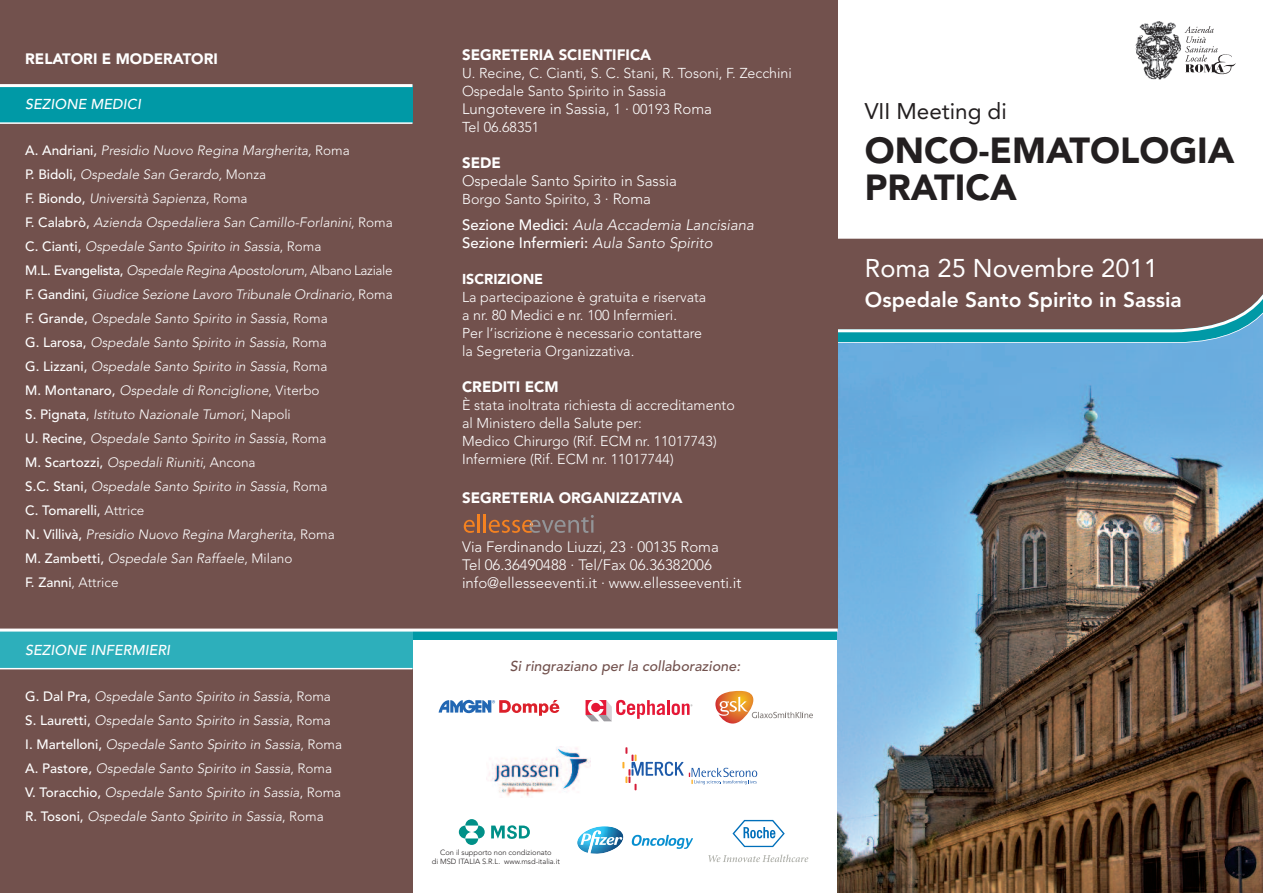
<style>
.page{position:relative;width:1263px;height:893px;background:#fff}
.page>*{position:absolute;margin:0;border:0;box-sizing:border-box;transform-origin:0 0}
.t1{font:900 36px/37.5px "Avenir";color:#231f20}
.t2{font:25.5px "Avenir";color:#fff}
.t3{font:22.5px "Avenir";color:#231f20}
.t4{font:800 21px "Avenir";color:#fff}
.t5{font:300 15px/18px "Avenir";color:#fff}
.t6{font:900 15px "Avenir";color:#fff}
.t7{font:italic 300 15px/18px "Avenir";letter-spacing:.005em;color:#fff}
.t8{font:300 14.25px/18px "Avenir";color:#fff}
.t9{font:italic 500 14.25px "Avenir";letter-spacing:.005em;color:#72514d}
.t10{font:italic 500 14.25px "Avenir";letter-spacing:.005em;color:#fff}
.t11{font:900 14.25px "Avenir";color:#fff}
.t12{font:italic 300 13.5px/24px "Avenir";letter-spacing:.005em;color:#fff}
.t13{font:300 7.5px/9px "Avenir";color:#231f20;text-align:center}
.s1{font-weight:500;font-style:normal}
.s2{font-style:normal}
.s3{font-size:14.25px}
.s4{font-size:15px}
</style>
<div class="page">
<div style="left:412px;top:511px;width:441px;height:129px;background:#0099a6"></div>
<img style="left:838px;top:343px;width:425px;height:550px">
<svg style="left:838px;top:238px;width:425px;height:105px;background:#6d615f"></svg>
<div style="left:391px;top:0;width:447px;height:631px;background:#72514d"></div>
<img style="left:1135px;top:21px;width:46px;height:59px">
<svg style="left:1184px;top:26px;width:51px;height:48px"></svg>
<svg style="left:464px;top:514px;width:130px;height:19px"></svg>
<svg style="left:708px;top:854px;width:100px;height:8px"></svg>
<svg style="left:732px;top:820px;width:53px;height:27px"></svg>
<svg style="left:622px;top:747px;width:135px;height:43px"></svg>
<svg style="left:439px;top:700px;width:120px;height:16px"></svg>
<svg style="left:585px;top:700px;width:80px;height:21px"></svg>
<hr style="left:667px;top:700px;width:3px;height:15px;background:#e51836">
<svg style="left:672px;top:703px;width:20px;height:12px"></svg>
<svg style="left:577px;top:826px;width:47px;height:28px"></svg>
<svg style="left:632px;top:835px;width:61px;height:14px"></svg>
<svg style="left:715px;top:691px;width:98px;height:32px"></svg>
<img style="left:486px;top:746px;width:104px;height:51px">
<svg style="left:465px;top:819px;width:13px;height:6px"></svg>
<svg style="left:465px;top:838px;width:13px;height:7px"></svg>
<svg style="left:459px;top:825px;width:12px;height:13px"></svg>
<svg style="left:472px;top:825px;width:13px;height:13px"></svg>
<svg style="left:491px;top:825px;width:39px;height:14px"></svg>
<div style="left:0;top:0;width:412px;height:893px;background:#72514d"></div>
<div style="left:0;top:86px;width:412px;height:37px;background:#0099a6"></div>
<hr style="left:0;top:84px;width:412px;height:3px;background:#fff">
<hr style="left:0;top:122px;width:412px;height:2px;background:#fff">
<div style="left:0;top:631px;width:412px;height:38px;background:#2dafbb"></div>
<hr style="left:0;top:668px;width:412px;height:1px;background:#fff">
<hr style="left:0;top:629px;width:838px;height:3px;background:#fff">
<p class="t6" style="left:25px;top:52px;width:194px">RELATORI E MODERATORI</p>
<p class="t10" style="left:25px;top:98px;width:117px">SEZIONE MEDICI</p>
<p class="t12" style="left:25px;top:140px;width:369px"><span class="s1">A. Andriani,</span> Presidio Nuovo Regina Margherita, <span class="s2">Roma<br></span><span class="s1">P. Bidoli,</span> Ospedale San Gerardo, <span class="s2">Monza<br></span><span class="s1">F. Biondo,</span> Università Sapienza, <span class="s2">Roma<br></span><span class="s1">F. Calabrò,</span> Azienda Ospedaliera San Camillo-Forlanini<span class="s2">, Roma </span><span class="s1">C. Cianti,</span> Ospedale Santo Spirito in Sassia<span class="s2">, Roma<br></span><span class="s1">M.L. Evangelista,</span> Ospedale Regina Apostolorum<span class="s2">, Albano Laziale </span><span class="s1">F. Gandini,</span> Giudice Sezione Lavoro Tribunale Ordinario<span class="s2">, Roma </span><span class="s1">F. Grande,</span> Ospedale Santo Spirito in Sassia<span class="s2">, Roma<br></span><span class="s1">G. Larosa,</span> Ospedale Santo Spirito in Sassia<span class="s2">, Roma<br></span><span class="s1">G. Lizzani,</span> Ospedale Santo Spirito in Sassia<span class="s2">, Roma<br></span><span class="s1">M. Montanaro,</span> Ospedale di Ronciglione<span class="s2">, Viterbo<br></span><span class="s1">S. Pignata</span><span class="s2">,</span> Istituto Nazionale Tumori<span class="s2">, Napoli<br></span><span class="s1">U. Recine,</span> Ospedale Santo Spirito in Sassia<span class="s2">, Roma<br></span><span class="s1">M. Scartozzi,</span> Ospedali Riuniti<span class="s2">, Ancona<br></span><span class="s1">S.C. Stani,</span> Ospedale Santo Spirito in Sassia<span class="s2">, Roma<br></span><span class="s1">C. Tomarelli,</span> <span class="s2">Attrice<br></span><span class="s1">N. Villivà,</span> Presidio Nuovo Regina Margherita<span class="s2">, Roma<br></span><span class="s1">M. Zambetti,</span> Ospedale San Raffaele<span class="s2">, Milano<br></span><span class="s1">F. Zanni</span><span class="s2">, Attrice</span></p>
<p class="t10" style="left:25px;top:644px;width:146px">SEZIONE INFERMIERI</p>
<p class="t12" style="left:25px;top:686px;width:318px"><span class="s1">G. Dal Pra,</span> Ospedale Santo Spirito in Sassia<span class="s2">, Roma </span><span class="s1">S. Lauretti,</span> Ospedale Santo Spirito in Sassia<span class="s2">, Roma<br></span><span class="s1">I. Martelloni,</span> Ospedale Santo Spirito in Sassia<span class="s2">, Roma </span><span class="s1">A. Pastore,</span> Ospedale Santo Spirito in Sassia<span class="s2">, Roma </span><span class="s1">V. Toracchio,</span> Ospedale Santo Spirito in Sassia<span class="s2">, Roma </span><span class="s1">R. Tosoni,</span> Ospedale Santo Spirito in Sassia<span class="s2">, Roma</span></p>
<p class="t6" style="left:462px;top:49px;width:191px">SEGRETERIA SCIENTIFICA</p>
<p class="t8" style="left:462px;top:65px;width:331px">U. Recine, C. Cianti, S. C. Stani, R. Tosoni, F. Zecchini<br>Ospedale Santo Spirito in Sassia</p>
<p class="t5" style="left:462px;top:101px;width:251px">Lungotevere in Sassia, 1 · <span class="s3">00193</span> Roma</p>
<p class="t8" style="left:462px;top:119px;width:79px">Tel 06.68351</p>
<p class="t6" style="left:462px;top:157px;width:40px">SEDE</p>
<p class="t5" style="left:462px;top:173px;width:216px">Ospedale Santo Spirito in Sassia</p>
<p class="t8" style="left:462px;top:191px;width:190px">Borgo Santo Spirito, 3 <span class="s4">· Roma</span></p>
<p class="t7" style="left:462px;top:217px;width:293px"><span class="s1">Sezione Medici:</span> Aula Accademia Lancisiana<br><span class="s1">Sezione Infermieri:</span> Aula Santo Spirito</p>
<p class="t11" style="left:462px;top:273px;width:83px">ISCRIZIONE</p>
<p class="t8" style="left:462px;top:289px;width:246px">La partecipazione è gratuita e riservata a nr. 80 Medici e nr. 100 Infermieri.<br>Per l’iscrizione è necessario contattare la Segreteria Organizzativa.</p>
<p class="t6" style="left:462px;top:380px;width:98px">CREDITI ECM</p>
<p class="t8" style="left:462px;top:397px;width:274px">È stata inoltrata richiesta di accreditamento al Ministero della Salute per:<br>Medico Chirurgo (Rif. ECM nr. 11017743)<br>Infermiere (Rif. ECM nr. 11017744)</p>
<p class="t6" style="left:462px;top:492px;width:222px">SEGRETERIA ORGANIZZATIVA</p>
<p class="t5" style="left:462px;top:539px;width:281px">Via Ferdinando Liuzzi, 23 · 00135 Roma<br>Tel 06.36490488 · Tel/Fax 06.36382006 info@ellesseeventi.it · www.ellesseeventi.it</p>
<p class="t9" style="left:510px;top:660px;width:232px">Si ringraziano per la collaborazione:</p>
<p class="t13" style="left:432px;top:849px;width:130px">Con il supporto non condizionato<br>di MSD ITALIA S.R.L. www.msd-italia.it</p>
<h3 class="t3" style="left:865px;top:102px;width:143px">VII Meeting di</h3>
<h1 class="t1" style="left:865px;top:134px;width:371px">ONCO-EMATOLOGIA<br>PRATICA</h1>
<h2 class="t2" style="left:865px;top:258px;width:295px">Roma 25 Novembre 2011</h2>
<h3 class="t4" style="left:865px;top:291px;width:318px">Ospedale Santo Spirito in Sassia</h3>
</div>
